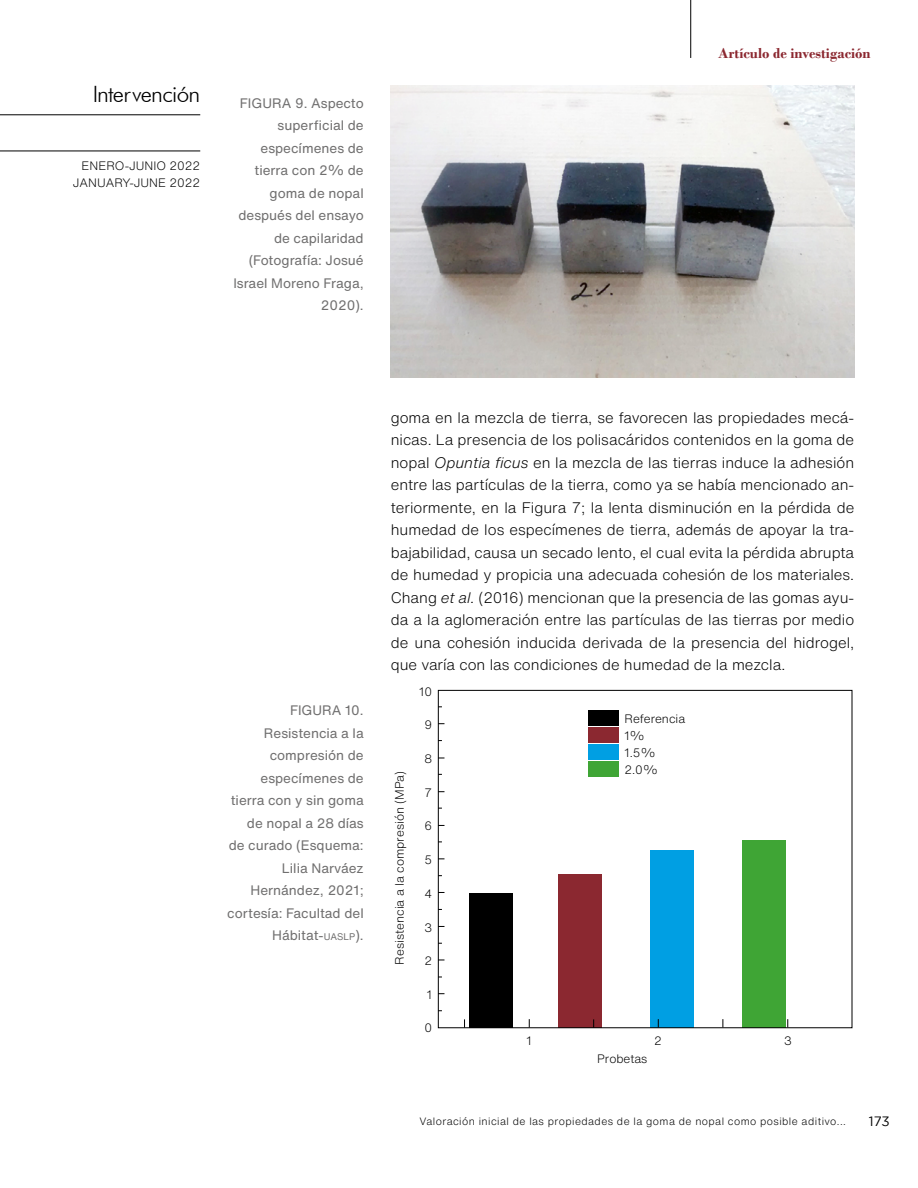
<style>
.page{position:relative;width:918px;height:1188px;background:#fff}
.page>*{position:absolute;margin:0;border:0;box-sizing:border-box;transform-origin:0 0}
.t1{font:300 22.5px "Futura BT";letter-spacing:-.03em;color:#000}
.t2{font:300 15px/22.5px "Helvetica Now Text";color:#000;text-align:justify}
.t3{font:700 15px "Bodoni";color:#8b2830}
.t4{font:13.5px/22.5px "Helvetica Now Text";color:#706f6f;text-align:right}
.t5{font:13.5px "Gotham";color:#000}
.t6{font:300 12px/16.5px "Helvetica Now Text";color:#000;text-align:right}
.t7{font:300 10.5px "Helvetica Now Text";letter-spacing:.04em;color:#000}
.s1{font-size:9.45px}
.s2{font-style:italic}
</style>
<div class="page">
<hr style="left:690px;top:0;width:1px;height:58px;background:#000">
<hr style="left:0;top:115px;width:200px;height:1px;background:#000">
<hr style="left:0;top:151px;width:200px;height:1px;background:#000">
<img style="left:391px;top:85px;width:463px;height:293px">
<div style="left:469px;top:893px;width:43px;height:135px;background:#000"></div>
<div style="left:651px;top:851px;width:43px;height:177px;background:#009fe3"></div>
<div style="left:558px;top:874px;width:44px;height:154px;background:#8b2830"></div>
<div style="left:742px;top:840px;width:44px;height:188px;background:#3fa535"></div>
<div style="left:589px;top:761px;width:30px;height:16px;background:#3fa535"></div>
<div style="left:589px;top:744px;width:30px;height:15px;background:#009fe3"></div>
<div style="left:589px;top:727px;width:30px;height:15px;background:#8b2830"></div>
<div style="left:589px;top:710px;width:30px;height:15px;background:#000"></div>
<div style="left:438px;top:690px;width:414px;height:338px;border:1px solid #000"></div>
<h1 class="t1" style="left:93px;top:80px;width:109px">Intervención</h1>
<p class="t6" style="left:73px;top:157px;width:129px">ENERO-JUNIO 2022<br>JANUARY-JUNE 2022</p>
<p class="t4" style="left:233px;top:91px;width:132px">FIGURA 9. Aspecto superficial de especímenes de tierra con 2% de goma de nopal después del ensayo de capilaridad (Fotografía: Josué<br>Israel Moreno Fraga,<br>2020).</p>
<p class="t3" style="left:718px;top:44px;width:154px">Artículo de investigación</p>
<p class="t4" style="left:227px;top:699px;width:138px">FIGURA 10.<br>Resistencia a la compresión de especímenes de tierra con y sin goma de nopal a 28 días<br>de curado (Esquema:<br>Lilia Narváez<br>Hernández, 2021; cortesía: Facultad del<br>Hábitat-<span class="s1">UASLP</span>).</p>
<p class="t2" style="left:391px;top:405px;width:465px">goma en la mezcla de tierra, se favorecen las propiedades mecá&shy;nicas. La presencia de los polisacáridos contenidos en la goma de nopal <span class="s2">Opuntia ficus</span> en la mezcla de las tierras induce la adhesión entre las partículas de la tierra, como ya se había mencionado an&shy;teriormente, en la Figura 7; la lenta disminución en la pérdida de humedad de los especímenes de tierra, además de apoyar la tra&shy;bajabilidad, causa un secado lento, el cual evita la pérdida abrupta de humedad y propicia una adecuada cohesión de los materiales.<br>Chang <span class="s2">et al.</span> (2016) mencionan que la presencia de las gomas ayu&shy;da a la aglomeración entre las partículas de las tierras por medio de una cohesión inducida derivada de la presencia del hidrogel, que varía con las condiciones de humedad de la mezcla.</p>
<p class="t6" style="left:391px;top:965px;width:195px;rotate:-90deg">Resistencia a la compresión (MPa)</p>
<p class="t6" style="left:419px;top:683px;width:15px">10</p>
<p class="t6" style="left:424px;top:716px;width:9px">9</p>
<p class="t6" style="left:424px;top:750px;width:9px">8</p>
<p class="t6" style="left:424px;top:784px;width:9px">7</p>
<p class="t6" style="left:424px;top:818px;width:9px">6</p>
<p class="t6" style="left:424px;top:851px;width:9px">5</p>
<p class="t6" style="left:424px;top:885px;width:9px">4</p>
<p class="t6" style="left:424px;top:919px;width:9px">3</p>
<p class="t6" style="left:424px;top:952px;width:9px">2</p>
<p class="t6" style="left:427px;top:986px;width:7px">1</p>
<p class="t6" style="left:424px;top:1019px;width:9px">0</p>
<p class="t6" style="left:624px;top:710px;width:62px">Referencia</p>
<p class="t6" style="left:624px;top:727px;width:22px">1%</p>
<p class="t6" style="left:624px;top:744px;width:32px">1.5%</p>
<p class="t6" style="left:624px;top:761px;width:35px">2.0%</p>
<p class="t6" style="left:527px;top:1033px;width:7px">1</p>
<p class="t6" style="left:654px;top:1033px;width:9px">2</p>
<p class="t6" style="left:784px;top:1033px;width:9px">3</p>
<p class="t6" style="left:597px;top:1050px;width:52px">Probetas</p>
<p class="t7" style="left:420px;top:1114px;width:428px">Valoración inicial de las propiedades de la goma de nopal como posible aditivo...</p>
<p class="t5" style="left:869px;top:1113px;width:22px">173</p>
</div>
